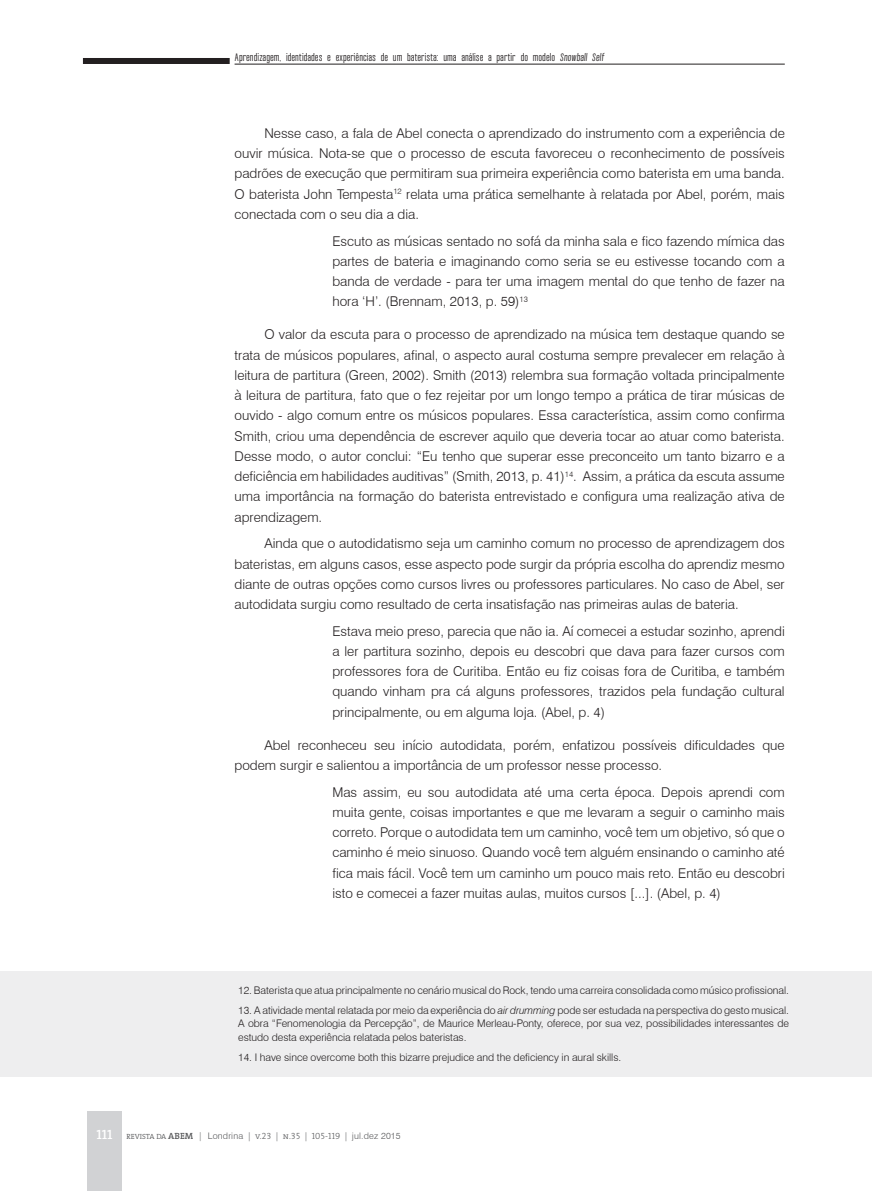
<style>
.page{position:relative;width:872px;height:1191px;background:#fff}
.page>*{position:absolute;margin:0;border:0;box-sizing:border-box;transform-origin:0 0}
.t1{font:300 13.5px/20.2px "Swiss 721 BT";color:#231f20;text-align:justify}
.t2{font:300 10.5px/13.5px "Swiss 721 BT";letter-spacing:-.005em;color:#231f20;text-align:justify}
.t3{font:9px "Wearetrippin Short";color:#231f20}
.t4{font:300 9px "Swiss 721 BT";letter-spacing:.02em;color:#57585a}
.s1{font-style:italic}
.s2{font-family:"The Serif Semi Bold Caps";font-weight:400;font-size:13.5px;color:#fff}
.s3{font-family:"The Serif";font-size:7.5px}
.s4{font-family:"The Serif";font-weight:600}
.s5{font-family:"The Serif Light Caps";font-weight:400}
</style>
<div class="page">
<hr style="left:234px;top:64px;width:550px;height:1px;background:#231f20">
<div style="left:83px;top:58px;width:147px;height:6px;background:#231f20"></div>
<div style="left:87px;top:1111px;width:35px;height:80px;background:#d1d2d4"></div>
<div style="left:0;top:971px;width:872px;height:105px;background:#eeeeef"></div>
<p class="t3" style="left:234px;top:51px;width:372px">Aprendizagem, identidades e experiências de um baterista: uma análise a partir do modelo Snowball Self</p>
<p class="t1" style="left:234px;top:123px;width:552px;text-indent:30px">Nesse caso, a fala de Abel conecta o aprendizado do instrumento com a experiência de ouvir música. Nota-se que o processo de escuta favoreceu o reconhecimento de possíveis padrões de execução que permitiram sua primeira experiência como baterista em uma banda.<br>O baterista John Tempesta<sup>12</sup> relata uma prática semelhante à relatada por Abel, porém, mais conectada com o seu dia a dia.</p>
<p class="t1" style="left:332px;top:230px;width:454px">Escuto as músicas sentado no sofá da minha sala e fico fazendo mímica das partes de bateria e imaginando como seria se eu estivesse tocando com a banda de verdade - para ter uma imagem mental do que tenho de fazer na hora ‘H’. (Brennam, 2013, p. 59)<sup>13</sup></p>
<p class="t1" style="left:234px;top:324px;width:552px;text-indent:30px">O valor da escuta para o processo de aprendizado na música tem destaque quando se trata de músicos populares, afinal, o aspecto aural costuma sempre prevalecer em relação à leitura de partitura (Green, 2002). Smith (2013) relembra sua formação voltada principalmente à leitura de partitura, fato que o fez rejeitar por um longo tempo a prática de tirar músicas de ouvido - algo comum entre os músicos populares. Essa característica, assim como confirma Smith, criou uma dependência de escrever aquilo que deveria tocar ao atuar como baterista.<br>Desse modo, o autor conclui: “Eu tenho que superar esse preconceito um tanto bizarro e a deficiência em habilidades auditivas” (Smith, 2013, p. 41)<sup>14</sup>. Assim, a prática da escuta assume uma importância na formação do baterista entrevistado e configura uma realização ativa de aprendizagem.</p>
<p class="t1" style="left:234px;top:533px;width:551px;text-indent:30px">Ainda que o autodidatismo seja um caminho comum no processo de aprendizagem dos bateristas, em alguns casos, esse aspecto pode surgir da própria escolha do aprendiz mesmo diante de outras opções como cursos livres ou professores particulares. No caso de Abel, ser autodidata surgiu como resultado de certa insatisfação nas primeiras aulas de bateria.</p>
<p class="t1" style="left:332px;top:620px;width:454px">Estava meio preso, parecia que não ia. Aí comecei a estudar sozinho, aprendi a ler partitura sozinho, depois eu descobri que dava para fazer cursos com professores fora de Curitiba. Então eu fiz coisas fora de Curitiba, e também quando vinham pra cá alguns professores, trazidos pela fundação cultural principalmente, ou em alguma loja. (Abel, p. 4)</p>
<p class="t1" style="left:234px;top:734px;width:551px;text-indent:30px">Abel reconheceu seu início autodidata, porém, enfatizou possíveis dificuldades que podem surgir e salientou a importância de um professor nesse processo.</p>
<p class="t1" style="left:332px;top:781px;width:454px">Mas assim, eu sou autodidata até uma certa época. Depois aprendi com muita gente, coisas importantes e que me levaram a seguir o caminho mais correto. Porque o autodidata tem um caminho, você tem um objetivo, só que o caminho é meio sinuoso. Quando você tem alguém ensinando o caminho até fica mais fácil. Você tem um caminho um pouco mais reto. Então eu descobri isto e comecei a fazer muitas aulas, muitos cursos [...]. (Abel, p. 4)</p>
<p class="t2" style="left:238px;top:983px;width:552px">12. Baterista que atua principalmente no cenário musical do Rock, tendo uma carreira consolidada como músico profissional.</p>
<p class="t2" style="left:238px;top:1003px;width:552px">13. A atividade mental relatada por meio da experiência do <span class="s1">air drumming</span> pode ser estudada na perspectiva do gesto musical.<br>A obra “Fenomenologia da Percepção”, de Maurice Merleau-Ponty, oferece, por sua vez, possibilidades interessantes de estudo desta experiência relatada pelos bateristas.</p>
<p class="t2" style="left:238px;top:1050px;width:384px">14. I have since overcome both this bizarre prejudice and the deficiency in aural skills.</p>
<p class="t4" style="left:96px;top:1130px;width:306px"><span class="s2">111</span> <span class="s3">REVISTA DA</span> <span class="s4">ABEM</span> | Londrina <span class="s5">| v.23 | n.35 | 105-119 |</span> jul.dez 2015</p>
</div>
